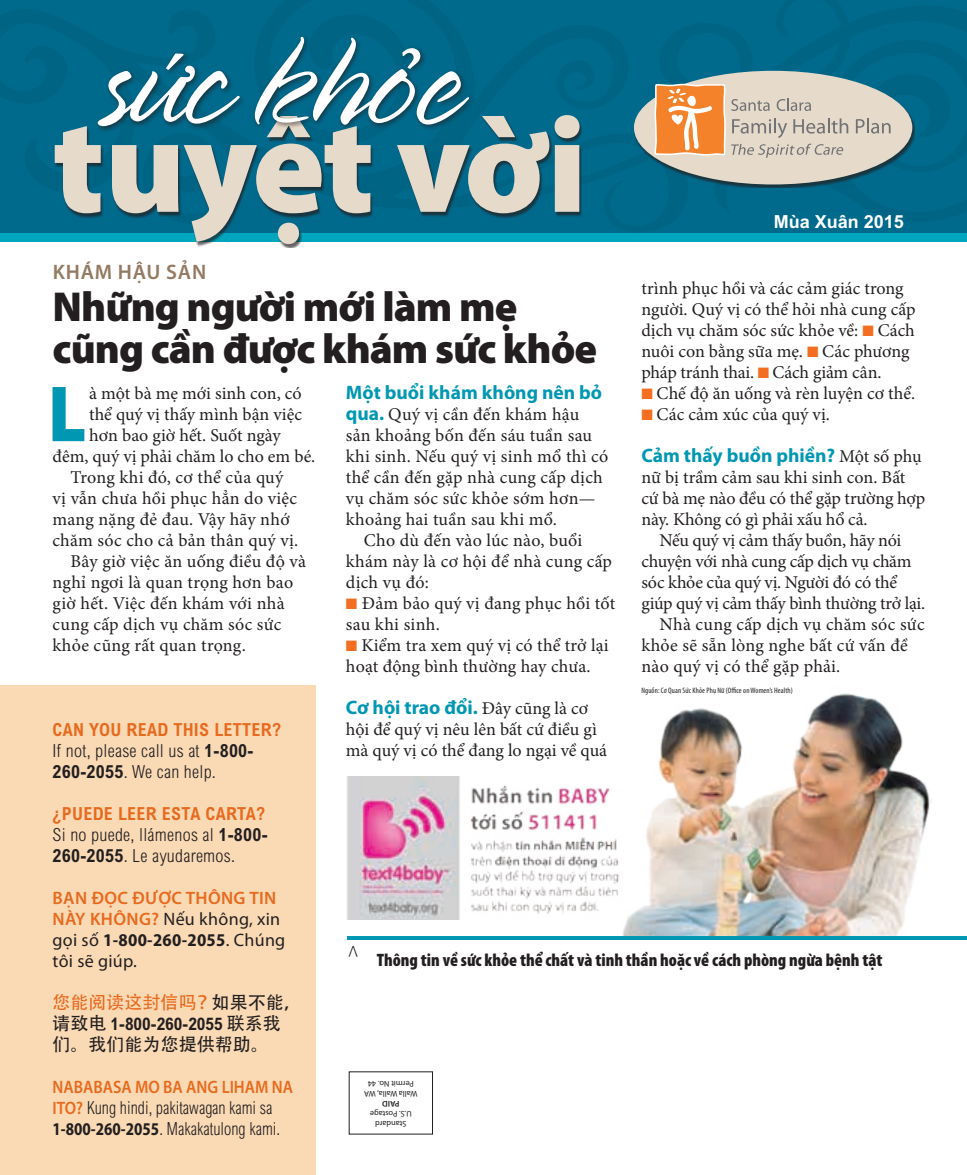
<style>
.page{position:relative;width:967px;height:1175px;background:#fff}
.page>*{position:absolute;margin:0;border:0;box-sizing:border-box;transform-origin:0 0}
.t1{font:147px "Spring LP Light";color:#fff}
.t2{font:900 135.6px "Myriad Pro";letter-spacing:-.02em;color:#e6daca}
.t3{font:900 80.25px "Myriad Pro";color:#0097b3;scale:.9 1}
.t4{font:900 42px/42px "Myriad Pro";letter-spacing:-.02em;color:#231f20}
.t5{font:600 21px "Myriad Pro";letter-spacing:.04em;color:#937a62}
.t6{font:700 19.5px "Myriad Pro";color:#0097b3}
.t7{font:18px/21px "Minion Pro";letter-spacing:.005em;color:#231f20}
.t8{font:300 condensed 18px/21px "Arial MT Std";letter-spacing:.015em;color:#231f20}
.t9{font:18px/21px "Myriad Pro";letter-spacing:.015em;color:#231f20}
.t10{font:300 condensed 18px/21px "Arial MT Std";letter-spacing:.015em;color:#231f20;scale:.9 1}
.t11{font:18px "Minion Pro";letter-spacing:-.015em;color:#231f20}
.t12{font:900 condensed 18px "Myriad Pro";color:#231f20}
.t13{font:18px "Minion Pro";letter-spacing:-.02em;color:#231f20}
.t14{font:600 18px "Myriad Pro";color:#e86a1f;scale:.9 1}
.t15{font:18px "Adobe Heiti Std";color:#e86a1f}
.t16{font:18px "Adobe Heiti Std";color:#231f20}
.t17{font:700 18px "Arial MT Std";color:#fff}
.t18{font:700 condensed 17.25px "Arial MT Std";color:#231f20}
.t19{font:300 15px "Arial MT Std";color:#231f20}
.t20{font:8.25px/9.9px "Myriad Pro";color:#231f20;text-align:center}
.t21{font:600 8.25px "Myriad Pro";color:#231f20}
.t22{font:condensed 7.8px "Myriad Pro";letter-spacing:.01em;color:#231f20}
.s1{font-family:"Myriad Pro";font-weight:700;font-size:19.5px;color:#0097b3}
.s2{color:#f36e21}
.s3{font-size:15px;color:#f36e21}
.s4{font-family:"Minion Pro";font-weight:400;font-size:18px;color:#231f20}
.s5{font-weight:700;color:#e86a1f}
.s6{font-weight:700}
.s7{font-weight:600;color:#e86a1f}
.s8{font-weight:700;font-stretch:semi-condensed}
.s9{color:#231f20}
.s10{font-family:"Adobe Heiti Std";font-weight:400;font-stretch:normal;font-size:18px}
.s11{font-family:"Myriad Pro";font-weight:600;font-stretch:normal;color:#e86a1f}
.s12{font-family:"Myriad Pro";font-weight:700;font-stretch:semi-condensed}
</style>
<div class="page">
<img style="left:622px;top:693px;width:310px;height:242px">
<div style="left:0;top:685px;width:315px;height:489px;background:#fadab5"></div>
<svg style="left:347px;top:935px;width:619px;height:4px;background:#39a9be"></svg>
<img style="left:347px;top:776px;width:288px;height:143px">
<svg style="left:0;top:0;width:966px;height:241px;background:#0090ac"></svg>
<svg style="left:0;top:0;width:432px;height:213px;background:#00698b"></svg>
<svg style="left:296px;top:4px;width:670px;height:221px;background:#006789"></svg>
<div style="left:633px;top:72px;width:281px;height:116px;background:#231f20;opacity:.7"></div>
<div style="left:633px;top:71px;width:278px;height:113px;background:#e6daca;border-radius:50%"></div>
<svg style="left:432px;top:0;width:458px;height:232px"></svg>
<div style="left:55px;top:116px;width:527px;height:132px;background:#231f20;opacity:.7"></div>
<svg style="left:25px;top:9px;width:220px;height:218px;background:#146681"></svg>
<div style="left:251px;top:33px;width:223px;height:98px;background:#231f20;opacity:.7"></div>
<div style="left:399px;top:45px;width:27px;height:30px;background:#231f20;opacity:.7"></div>
<svg style="left:402px;top:48px;width:18px;height:21px"></svg>
<h1 class="t1" style="left:253px;top:7px;width:209px">khoe</h1>
<h2 class="t2" style="left:52px;top:75px;width:535px">tuyệt vời</h2>
<p class="t17" style="left:773px;top:211px;width:132px">Mùa Xuân 2015</p>
<p class="t5" style="left:53px;top:259px;width:155px">KHÁM HẬU SẢN</p>
<h3 class="t4" style="left:52px;top:284px;width:546px">Những người mới làm mẹ cũng cần được khám sức khỏe</h3>
<p class="t6" style="left:346px;top:380px;width:257px">Một buổi khám không nên bỏ</p>
<p class="t7" style="left:346px;top:404px;width:264px"><span class="s1">qua.</span> Quý vị cần đến khám hậu sản khoảng bốn đến sáu tuần sau khi sinh. Nếu quý vị sinh mổ thì có thể cần đến gặp nhà cung cấp dịch vụ chăm sóc sức khỏe sớm hơn— khoảng hai tuần sau khi mổ.</p>
<p class="t7" style="left:346px;top:530px;width:267px;text-indent:18px">Cho dù đến vào lúc nào, buổi khám này là cơ hội để nhà cung cấp dịch vụ đó:</p>
<p class="t7" style="left:346px;top:593px;width:271px"><span class="s2">■</span><span class="s3">■</span> Đảm bảo quý vị đang phục hồi tốt sau khi sinh.</p>
<p class="t7" style="left:346px;top:635px;width:264px"><span class="s2">■</span><span class="s3">■</span> Kiểm tra xem quý vị có thể trở lại hoạt động bình thường hay chưa.</p>
<p class="t6" style="left:346px;top:695px;width:244px">Cơ hội trao đổi. <span class="s4">Đây cũng là cơ</span></p>
<p class="t7" style="left:346px;top:719px;width:262px">hội để quý vị nêu lên bất cứ điều gì mà quý vị có thể đang lo ngại về quá</p>
<p class="t7" style="left:641px;top:278px;width:275px">trình phục hồi và các cảm giác trong người. Quý vị có thể hỏi nhà cung cấp dịch vụ chăm sóc sức khỏe về: <span class="s2">■</span> Cách nuôi con bằng sữa mẹ. <span class="s2">■</span> Các phương pháp tránh thai. <span class="s2">■</span> Cách giảm cân.</p>
<p class="t7" style="left:641px;top:383px;width:275px"><span class="s2">■</span> Chế độ ăn uống và rèn luyện cơ thể.</p>
<p class="t7" style="left:641px;top:404px;width:190px"><span class="s2">■</span> Các cảm xúc của quý vị.</p>
<p class="t6" style="left:641px;top:443px;width:281px">Cảm thấy buồn phiền? <span class="s4">Một số phụ</span></p>
<p class="t7" style="left:641px;top:467px;width:285px">nữ bị trầm cảm sau khi sinh con. Bất cứ bà mẹ nào đều có thể gặp trường hợp này. Không có gì phải xấu hổ cả.</p>
<p class="t13" style="left:659px;top:528px;width:243px">Nếu quý vị cảm thấy buồn, hãy nói</p>
<p class="t13" style="left:641px;top:549px;width:271px">chuyện với nhà cung cấp dịch vụ chăm</p>
<p class="t11" style="left:641px;top:570px;width:257px">sóc khỏe của quý vị. Người đó có thể</p>
<p class="t11" style="left:641px;top:591px;width:285px">giúp quý vị cảm thấy bình thường trở lại.</p>
<p class="t7" style="left:659px;top:614px;width:266px">Nhà cung cấp dịch vụ chăm sóc sức</p>
<p class="t7" style="left:641px;top:635px;width:268px">khỏe sẽ sẵn lòng nghe bất cứ vấn đề</p>
<p class="t7" style="left:641px;top:656px;width:200px">nào quý vị có thể gặp phải.</p>
<p class="t22" style="left:641px;top:686px;width:153px">Nguồn: Cơ Quan Sức Khỏe Phụ Nữ (Office on Women’s Health)</p>
<h3 class="t3" style="left:48px;top:360px;width:44px">L</h3>
<p class="t7" style="left:89px;top:383px;width:214px">à một bà mẹ mới sinh con, có</p>
<p class="t7" style="left:89px;top:404px;width:214px">thể quý vị thấy mình bận việc</p>
<p class="t7" style="left:89px;top:425px;width:193px">hơn bao giờ hết. Suốt ngày</p>
<p class="t7" style="left:52px;top:446px;width:264px">đêm, quý vị phải chăm lo cho em bé.</p>
<p class="t7" style="left:70px;top:467px;width:214px">Trong khi đó, cơ thể của quý</p>
<p class="t7" style="left:52px;top:488px;width:246px">vị vẫn chưa hồi phục hẳn do việc</p>
<p class="t7" style="left:52px;top:509px;width:239px">mang nặng đẻ đau. Vậy hãy nhớ</p>
<p class="t7" style="left:52px;top:530px;width:247px">chăm sóc cho cả bản thân quý vị.</p>
<p class="t7" style="left:70px;top:551px;width:237px">Bây giờ việc ăn uống điều độ và</p>
<p class="t7" style="left:52px;top:572px;width:242px">nghỉ ngơi là quan trọng hơn bao</p>
<p class="t7" style="left:52px;top:593px;width:233px">giờ hết. Việc đến khám với nhà</p>
<p class="t7" style="left:52px;top:614px;width:230px">cung cấp dịch vụ chăm sóc sức</p>
<p class="t7" style="left:52px;top:635px;width:195px">khỏe cũng rất quan trọng.</p>
<p class="t8" style="left:52px;top:718px;width:230px"><span class="s5">CAN YOU READ THIS LETTER?<br></span>If not, please call us at <span class="s6">1-800-<br>260-2055</span>. We can help.</p>
<p class="t8" style="left:52px;top:802px;width:217px"><span class="s5">¿PUEDE LEER ESTA CARTA?<br></span>Si no puede, llámenos al <span class="s6">1-800-<br>260-2055</span>. Le ayudaremos.</p>
<p class="t9" style="left:52px;top:886px;width:234px"><span class="s7">BẠN ĐỌC ĐƯỢC THÔNG TIN<br>NÀY KHÔNG?</span> Nếu không, xin gọi số <span class="s8">1-800-260-2055</span>. Chúng tôi sẽ giúp.</p>
<p class="t15" style="left:52px;top:991px;width:250px">您能阅读这封信吗？<span class="s9">如果不能，</span></p>
<p class="t18" style="left:52px;top:1013px;width:230px"><span class="s10">请致电</span> 1-800-260-2055 <span class="s10">联系我</span></p>
<p class="t16" style="left:53px;top:1033px;width:217px">们。我们能为您提供帮助。</p>
<p class="t14" style="left:52px;top:1075px;width:269px">NABABASA MO BA ANG LIHAM NA</p>
<p class="t10" style="left:52px;top:1096px;width:254px"><span class="s11">ITO?</span> Kung hindi, pakitawagan kami sa<br><span class="s12">1-800-260-2055</span>. Makakatulong kami.</p>
<p class="t19" style="left:358px;top:959px;width:11px;rotate:-180deg">V</p>
<p class="t12" style="left:376px;top:948px;width:507px">Thông tin về sức khỏe thể chất và tinh thần hoặc về cách phòng ngừa bệnh tật</p>
<p class="t20" style="left:417px;top:1098px;width:55px;rotate:-180deg">Walla Walla, WA<br>Permit No. 44</p>
<p class="t21" style="left:399px;top:1109px;width:19px;rotate:-180deg">PAID</p>
<p class="t20" style="left:411px;top:1128px;width:43px;rotate:-180deg">Standard<br>U.S. Postage</p>
</div>
